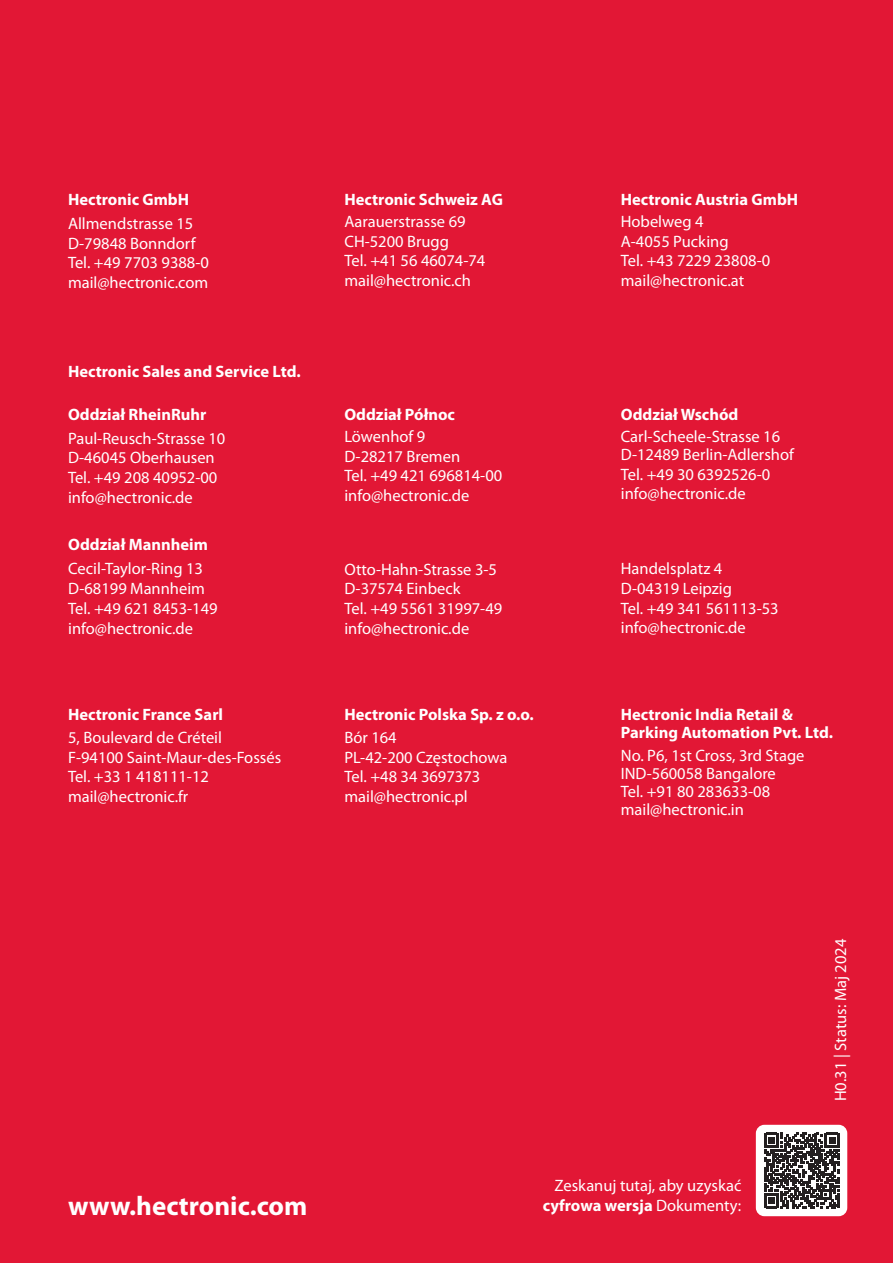
<style>
.page{position:relative;width:893px;height:1263px;background:#e21735}
.page>*{position:absolute;margin:0;border:0;box-sizing:border-box;transform-origin:0 0}
.t1{font:700 27px "Myriad Pro";color:#fff}
.t2{font:16.5px/19.8px "Myriad Pro";color:#fff}
.t3{font:700 16.5px/18px "Myriad Pro";color:#fff}
.s1{font-weight:700}
</style>
<div class="page">
<div style="left:756px;top:1125px;width:91px;height:91px;background:#fff;border-radius:9px"></div>
<svg style="left:764px;top:1133px;width:75px;height:75px"></svg>
<p class="t3" style="left:68px;top:190px;width:123px">Hectronic GmbH</p>
<p class="t2" style="left:68px;top:213px;width:142px">Allmendstrasse 15<br>D-79848 Bonndorf<br>Tel. +49 7703 9388-0 mail@hectronic.com</p>
<p class="t3" style="left:68px;top:362px;width:234px">Hectronic Sales and Service Ltd.</p>
<p class="t3" style="left:68px;top:404px;width:140px">Oddział RheinRuhr</p>
<p class="t2" style="left:68px;top:428px;width:159px">Paul-Reusch-Strasse 10<br>D-46045 Oberhausen<br>Tel. +49 208 40952-00 info@hectronic.de</p>
<p class="t3" style="left:68px;top:535px;width:141px">Oddział Mannheim</p>
<p class="t2" style="left:68px;top:558px;width:151px">Cecil-Taylor-Ring 13<br>D-68199 Mannheim<br>Tel. +49 621 8453-149 info@hectronic.de</p>
<p class="t3" style="left:68px;top:705px;width:157px">Hectronic France Sarl</p>
<p class="t2" style="left:68px;top:727px;width:215px">5, Boulevard de Créteil<br>F-94100 Saint-Maur-des-Fossés<br>Tel. +33 1 418111-12 mail@hectronic.fr</p>
<p class="t3" style="left:344px;top:189px;width:160px">Hectronic Schweiz AG</p>
<p class="t2" style="left:344px;top:211px;width:142px">Aarauerstrasse 69<br>CH-5200 Brugg<br>Tel. +41 56 46074-74 mail@hectronic.ch</p>
<p class="t3" style="left:344px;top:404px;width:112px">Oddział Północ</p>
<p class="t2" style="left:344px;top:426px;width:159px">Löwenhof 9<br>D-28217 Bremen<br>Tel. +49 421 696814-00 info@hectronic.de</p>
<p class="t2" style="left:344px;top:559px;width:159px">Otto-Hahn-Strasse 3-5<br>D-37574 Einbeck<br>Tel. +49 5561 31997-49 info@hectronic.de</p>
<p class="t3" style="left:344px;top:705px;width:191px">Hectronic Polska Sp. z o.o.</p>
<p class="t2" style="left:344px;top:727px;width:165px">Bór 164<br>PL-42-200 Częstochowa<br>Tel. +48 34 3697373 mail@hectronic.pl</p>
<p class="t3" style="left:621px;top:189px;width:179px">Hectronic Austria GmbH</p>
<p class="t2" style="left:621px;top:211px;width:151px">Hobelweg 4<br>A-4055 Pucking<br>Tel. +43 7229 23808-0 mail@hectronic.at</p>
<p class="t3" style="left:621px;top:404px;width:119px">Oddział Wschód</p>
<p class="t2" style="left:621px;top:427px;width:175px;line-height:18px">Carl-Scheele-Strasse 16<br>D-12489 Berlin-Adlershof</p>
<p class="t2" style="left:621px;top:464px;width:151px">Tel. +49 30 6392526-0 info@hectronic.de</p>
<p class="t2" style="left:621px;top:558px;width:159px">Handelsplatz 4<br>D-04319 Leipzig<br>Tel. +49 341 561113-53 info@hectronic.de</p>
<p class="t3" style="left:621px;top:705px;width:214px">Hectronic India Retail &amp;<br>Parking Automation Pvt. Ltd.</p>
<p class="t2" style="left:621px;top:746px;width:185px;line-height:18px">No. P6, 1st Cross, 3rd Stage<br>IND-560058 Bangalore<br>Tel. +91 80 283633-08 mail@hectronic.in</p>
<h1 class="t1" style="left:68px;top:1188px;width:241px">www.hectronic.com</h1>
<p class="t2" style="left:543px;top:1175px;width:200px;text-align:right">Zeskanuj tutaj, aby uzyskać <span class="s1">cyfrowa wersja</span> Dokumenty:</p>
<p class="t2" style="left:830px;top:1101px;width:164px;rotate:-90deg">H0.31 | Status: Maj 2024</p>
</div>
